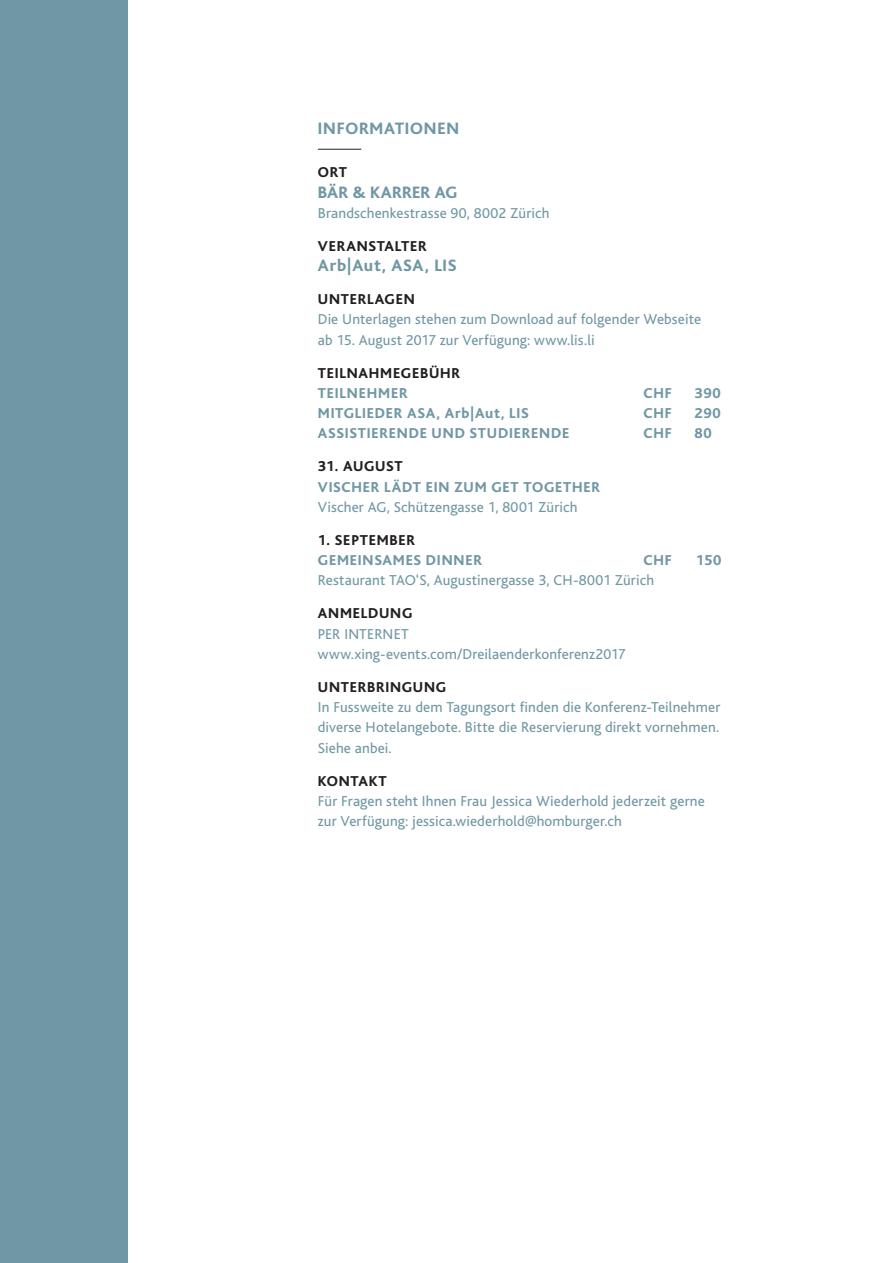
<style>
.page{position:relative;width:893px;height:1263px;background:#fff}
.page>*{position:absolute;margin:0;border:0;box-sizing:border-box;transform-origin:0 0}
.t1{font:800 17.25px "Bliss";letter-spacing:.04em;color:#7097a4}
.t2{font:800 17.25px "Bliss";letter-spacing:.005em;color:#7097a4}
.t3{font:15px/20.2px "Bliss";letter-spacing:.01em;color:#7097a4}
.t4{font:800 15px "Bliss";letter-spacing:.055em;color:#7097a4}
.t5{font:800 15px "Bliss";letter-spacing:.05em;color:#231f20}
.s1{font-weight:700}
</style>
<div class="page">
<hr style="left:318px;top:149px;width:43px;height:1px;background:#231f20">
<div style="left:0;top:0;width:128px;height:1263px;background:#7097a4"></div>
<p class="t1" style="left:318px;top:120px;width:143px">INFORMATIONEN</p>
<p class="t5" style="left:318px;top:165px;width:31px">ORT</p>
<p class="t2" style="left:318px;top:183px;width:141px">BÄR &amp; KARRER AG</p>
<p class="t3" style="left:318px;top:203px;width:233px">Brandschenkestrasse 90, 8002 Zürich</p>
<p class="t5" style="left:318px;top:238px;width:110px">VERANSTALTER</p>
<p class="t1" style="left:318px;top:256px;width:140px">Arb<span class="s1">|</span>Aut, ASA, LIS</p>
<p class="t5" style="left:318px;top:291px;width:98px">UNTERLAGEN</p>
<p class="t3" style="left:318px;top:310px;width:385px">Die Unterlagen stehen zum Download auf folgender Webseite ab 15. August 2017 zur Verfügung: www.lis.li</p>
<p class="t5" style="left:318px;top:365px;width:144px">TEILNAHMEGEBÜHR</p>
<p class="t4" style="left:318px;top:385px;width:91px">TEILNEHMER</p>
<p class="t4" style="left:643px;top:385px;width:30px">CHF</p>
<p class="t4" style="left:694px;top:385px;width:28px">390</p>
<p class="t4" style="left:318px;top:405px;width:212px">MITGLIEDER ASA, Arb<span class="s1">|</span>Aut, LIS</p>
<p class="t4" style="left:643px;top:405px;width:30px">CHF</p>
<p class="t4" style="left:694px;top:405px;width:28px">290</p>
<p class="t4" style="left:318px;top:426px;width:253px">ASSISTIERENDE UND STUDIERENDE</p>
<p class="t4" style="left:643px;top:426px;width:30px">CHF</p>
<p class="t4" style="left:694px;top:426px;width:19px">80</p>
<p class="t5" style="left:318px;top:459px;width:86px">31. AUGUST</p>
<p class="t4" style="left:318px;top:479px;width:284px">VISCHER LÄDT EIN ZUM GET TOGETHER</p>
<p class="t3" style="left:318px;top:497px;width:261px">Vischer AG, Schützengasse 1, 8001 Zürich</p>
<p class="t5" style="left:318px;top:532px;width:99px">1. SEPTEMBER</p>
<p class="t4" style="left:318px;top:552px;width:166px">GEMEINSAMES DINNER</p>
<p class="t4" style="left:643px;top:552px;width:30px">CHF</p>
<p class="t4" style="left:696px;top:552px;width:27px">150</p>
<p class="t3" style="left:318px;top:571px;width:338px">Restaurant TAO‘S, Augustinergasse 3, CH-8001 Zürich</p>
<p class="t5" style="left:318px;top:606px;width:96px">ANMELDUNG</p>
<p class="t3" style="left:318px;top:624px;width:309px">PER INTERNET www.xing-events.com/Dreilaenderkonferenz2017</p>
<p class="t5" style="left:318px;top:679px;width:130px">UNTERBRINGUNG</p>
<p class="t3" style="left:318px;top:697px;width:404px;text-align:justify">In Fussweite zu dem Tagungsort finden die Konferenz-Teilnehmer diverse Hotelangebote. Bitte die Reservierung direkt vornehmen.<br>Siehe anbei.</p>
<p class="t5" style="left:318px;top:773px;width:71px">KONTAKT</p>
<p class="t3" style="left:318px;top:791px;width:389px">Für Fragen steht Ihnen Frau Jessica Wiederhold jederzeit gerne zur Verfügung: jessica.wiederhold@homburger.ch</p>
</div>
